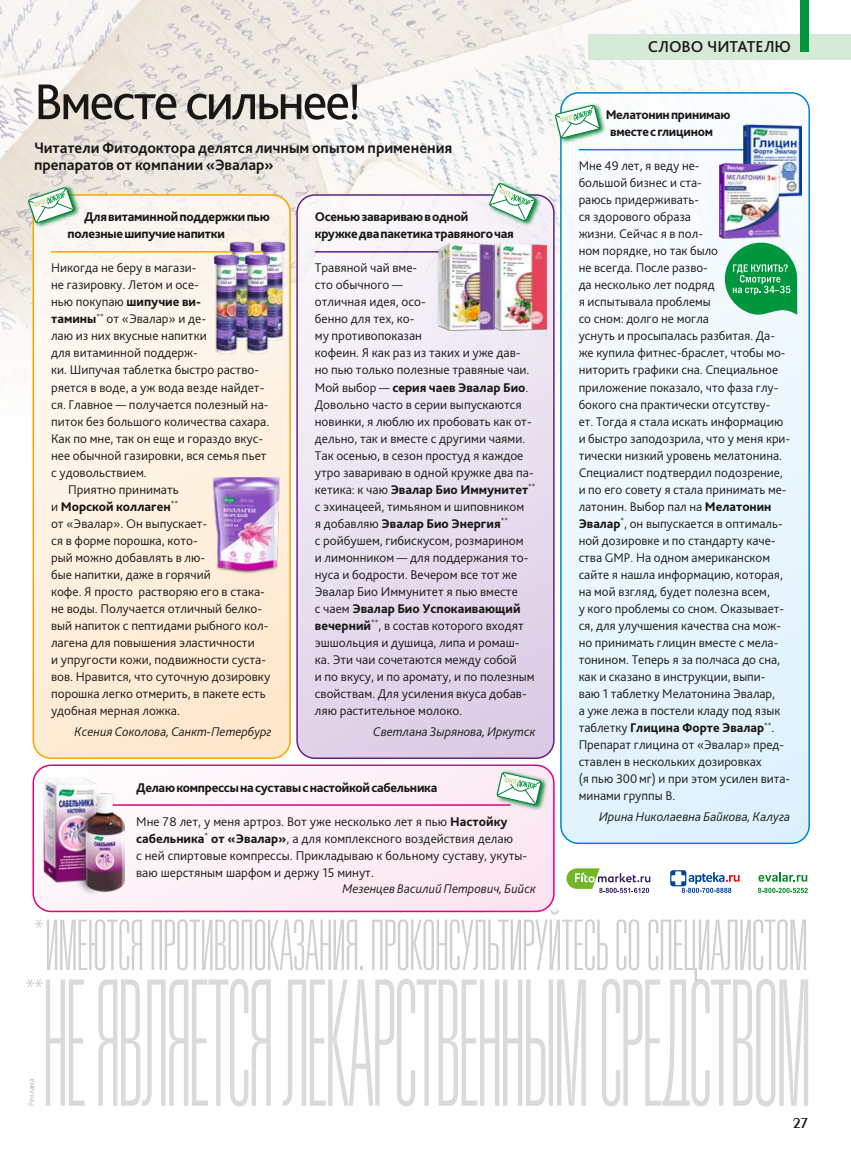
<style>
.page{position:relative;width:851px;height:1149px;background:#fff}
.page>*{position:absolute;margin:0;border:0;box-sizing:border-box;transform-origin:0 0}
.t1{font:100 ultra-condensed 69.75px "Partner";letter-spacing:-.01em;color:#cfd0d0;scale:.85 1}
.t2{font:52.5px "Bliss Pro";letter-spacing:-.045em;color:#181716}
.t3{font:500 16.5px "Bliss Pro";letter-spacing:-.005em;color:#181716}
.t4{font:700 15.75px/17px "Bliss Pro";color:#181716}
.t5{font:15px "Penta Demi C";color:#181716}
.t6{font:300 13.2px/17px "Bliss Pro";color:#181716}
.t7{font:800 13.2px/17px "Bliss Pro";letter-spacing:-.02em;color:#181716}
.t8{font:italic 300 13.2px "Bliss Pro";color:#181716}
.t9{font:800 13.2px "Bliss Pro";color:#181716}
.t10{font:200 8.25px "Bliss Pro";letter-spacing:.01em;color:#9c9c9d;scale:.96 1}
.s1{font-weight:800}
.s2{font-weight:300}
</style>
<div class="page">
<img style="left:0;top:0;width:808px;height:493px">
<svg style="left:758px;top:887px;width:49px;height:5px"></svg>
<svg style="left:758px;top:872px;width:49px;height:9px"></svg>
<svg style="left:670px;top:869px;width:16px;height:17px"></svg>
<svg style="left:671px;top:871px;width:68px;height:21px"></svg>
<svg style="left:566px;top:868px;width:84px;height:24px"></svg>
<svg style="left:26px;top:979px;width:17px;height:7px"></svg>
<svg style="left:35px;top:919px;width:8px;height:8px"></svg>
<svg style="left:46px;top:979px;width:762px;height:127px"></svg>
<div style="left:561px;top:93px;width:248px;height:750px;background:linear-gradient(to bottom,#f9fbfd,#dff2fd);border-radius:18px"></div>
<hr style="left:578px;top:149px;width:212px;height:1px;background:#0085cd">
<div style="left:560px;top:92px;width:249px;height:751px;border:2px solid #0085cd;border-radius:18px"></div>
<img style="left:743px;top:124px;width:58px;height:74px">
<img style="left:719px;top:164px;width:61px;height:74px">
<svg style="left:724px;top:242px;width:73px;height:73px"></svg>
<div style="left:297px;top:195px;width:257px;height:563px;background:linear-gradient(to bottom,#f9f8fa,#dccde6);border-radius:18px"></div>
<hr style="left:315px;top:251px;width:220px;height:1px;background:#652082">
<div style="left:296px;top:194px;width:258px;height:564px;border:2px solid #652082;border-radius:18px"></div>
<img style="left:487px;top:244px;width:59px;height:87px">
<img style="left:435px;top:244px;width:59px;height:86px">
<div style="left:33px;top:195px;width:257px;height:563px;background:linear-gradient(to bottom,#fcf8f4,#ffe9cf);border-radius:18px"></div>
<hr style="left:51px;top:251px;width:221px;height:1px;background:#f7a500">
<div style="left:33px;top:194px;width:258px;height:564px;border:2px solid #f7a500;border-radius:18px"></div>
<img style="left:260px;top:242px;width:25px;height:99px">
<img style="left:229px;top:242px;width:26px;height:99px">
<img style="left:245px;top:254px;width:25px;height:100px">
<img style="left:214px;top:254px;width:25px;height:100px">
<img style="left:213px;top:477px;width:69px;height:98px">
<div style="left:33px;top:765px;width:521px;height:146px;background:#fceff6;border-radius:18px"></div>
<hr style="left:51px;top:804px;width:459px;height:1px;background:#e5007c">
<div style="left:33px;top:764px;width:521px;height:147px;border:2px solid #e5007c;border-radius:18px"></div>
<img style="left:32px;top:778px;width:93px;height:128px">
<svg style="left:26px;top:184px;width:55px;height:45px"></svg>
<svg style="left:28px;top:187px;width:46px;height:37px"></svg>
<svg style="left:495px;top:769px;width:53px;height:41px"></svg>
<svg style="left:495px;top:771px;width:47px;height:34px"></svg>
<svg style="left:487px;top:180px;width:55px;height:47px"></svg>
<svg style="left:488px;top:182px;width:48px;height:40px"></svg>
<svg style="left:553px;top:102px;width:54px;height:42px"></svg>
<svg style="left:554px;top:105px;width:46px;height:34px"></svg>
<div style="left:588px;top:34px;width:262px;height:26px;background:#d6ead8"></div>
<div style="left:799px;top:0;width:9px;height:52px;background:#00963e"></div>
<h2 class="t2" style="left:34px;top:69px;width:329px">Вместе сильнее!</h2>
<p class="t4" style="left:34px;top:139px;width:419px">Читатели Фитодоктора делятся личным опытом применения препаратов от компании «Эвалар»</p>
<p class="t7" style="left:68px;top:208px;width:204px;text-indent:16px">Длявитаминной поддержки пью полезные шипучие напитки</p>
<p class="t6" style="left:51px;top:259px;width:147px">Никогда не беру в магази-</p>
<p class="t6" style="left:51px;top:276px;width:149px">не газировку. Летом и осе-</p>
<p class="t6" style="left:51px;top:293px;width:151px">нью покупаю <span class="s1">шипучие ви-</span></p>
<p class="t6" style="left:51px;top:310px;width:157px"><span class="s1">тамины</span><sup>**</sup> от «Эвалар» и де-</p>
<p class="t6" style="left:51px;top:327px;width:157px">лаю из них вкусные напитки</p>
<p class="t6" style="left:51px;top:344px;width:148px">для витаминной поддерж-</p>
<p class="t6" style="left:51px;top:361px;width:209px">ки. Шипучая таблетка быстро раство-</p>
<p class="t6" style="left:51px;top:378px;width:215px">ряется в воде, а уж вода везде найдет-</p>
<p class="t6" style="left:51px;top:395px;width:219px">ся. Главное — получается полезный на-</p>
<p class="t6" style="left:51px;top:412px;width:220px">питок без большого количества сахара.</p>
<p class="t6" style="left:51px;top:429px;width:214px">Как по мне, так он еще и гораздо вкус-</p>
<p class="t6" style="left:51px;top:446px;width:217px">нее обычной газировки, вся семья пьет</p>
<p class="t6" style="left:51px;top:463px;width:97px">с удовольствием.</p>
<p class="t6" style="left:68px;top:480px;width:112px">Приятно принимать</p>
<p class="t9" style="left:51px;top:498px;width:128px"><span class="s2">и</span> Морской коллаген<sup>**</sup></p>
<p class="t6" style="left:51px;top:514px;width:158px">от «Эвалар». Он выпускает-</p>
<p class="t6" style="left:51px;top:531px;width:148px">ся в форме порошка, кото-</p>
<p class="t6" style="left:51px;top:548px;width:156px">рый можно добавлять в лю-</p>
<p class="t6" style="left:51px;top:565px;width:161px">бые напитки, даже в горячий</p>
<p class="t6" style="left:51px;top:582px;width:215px">кофе. Я просто растворяю его в стака-</p>
<p class="t6" style="left:51px;top:599px;width:212px">не воды. Получается отличный белко-</p>
<p class="t6" style="left:51px;top:616px;width:219px">вый напиток с пептидами рыбного кол-</p>
<p class="t6" style="left:51px;top:633px;width:205px">лагена для повышения эластичности</p>
<p class="t6" style="left:51px;top:650px;width:217px">и упругости кожи, подвижности суста-</p>
<p class="t6" style="left:51px;top:667px;width:221px">вов. Нравится, что суточную дозировку</p>
<p class="t6" style="left:51px;top:684px;width:216px">порошка легко отмерить, в пакете есть</p>
<p class="t6" style="left:51px;top:701px;width:130px">удобная мерная ложка.</p>
<p class="t8" style="left:74px;top:723px;width:198px">Ксения Соколова, Санкт-Петербург</p>
<p class="t7" style="left:315px;top:208px;width:200px">Осенью завариваю водной кружке двапакетика травяного чая</p>
<p class="t6" style="left:315px;top:259px;width:222px">Травяной чай вме-<br>сто обычного —<br>отличная идея, осо-<br>бенно для тех, ко-<br>му противопоказан<br>кофеин. Я как раз из таких и уже дав&shy;но пью только полезные травяные чаи.<br>Мой выбор — <span class="s1">серия чаев Эвалар Био</span>.<br>Довольно часто в серии выпускаются новинки, я люблю их пробовать как от&shy;дельно, так и вместе с другими чаями.<br>Так осенью, в сезон простуд я каждое утро завариваю в одной кружке два па&shy;кетика: к чаю <span class="s1">Эвалар Био Иммунитет</span><sup>** </sup>с эхинацеей, тимьяном и шиповником<br>я добавляю <span class="s1">Эвалар Био Энергия</span><sup>**<br></sup>с ройбушем, гибискусом, розмарином<br>и лимонником — для поддержания то&shy;нуса и бодрости. Вечером все тот же<br>Эвалар Био Иммунитет я пью вместе<br>с чаем <span class="s1">Эвалар Био Успокаивающий вечерний</span><sup>**</sup>, в состав которого входят эшшольция и душица, липа и ромаш&shy;ка. Эти чаи сочетаются между собой<br>и по вкусу, и по аромату, и по полезным свойствам. Для усиления вкуса добав&shy;ляю растительное молоко.</p>
<p class="t8" style="left:373px;top:723px;width:164px">Светлана Зырянова, Иркутск</p>
<p class="t7" style="left:136px;top:778px;width:303px">Делаю компрессы насуставы снастойкой сабельника</p>
<p class="t6" style="left:136px;top:812px;width:392px">Мне 78 лет, у меня артроз. Вот уже несколько лет я пью <span class="s1">Настойку сабельника</span><sup>*</sup> <span class="s1">от «Эвалар»</span>, а для комплексного воздействия делаю<br>с ней спиртовые компрессы. Прикладываю к больному суставу, укуты&shy;ваю шерстяным шарфом и держу 15 минут.</p>
<p class="t8" style="left:342px;top:880px;width:195px">Мезенцев Василий Петрович, Бийск</p>
<p class="t3" style="left:647px;top:36px;width:145px">СЛОВО ЧИТАТЕЛЮ</p>
<p class="t7" style="left:610px;top:106px;width:122px;text-indent:-4px">Мелатонин принимаю вместесглицином</p>
<p class="t6" style="left:578px;top:157px;width:213px">Мне 49 лет, я веду не-<br>большой бизнес и ста-<br>раюсь придерживать-<br>ся здорового образа<br>жизни. Сейчас я в пол-<br>ном порядке, но так было<br>не всегда. После разво-<br>да несколько лет подряд<br>я испытывала проблемы<br>со сном: долго не могла<br>уснуть и просыпалась разбитая. Да&shy;же купила фитнес-браслет, чтобы мо&shy;ниторить графики сна. Специальное приложение показало, что фаза глу&shy;бокого сна практически отсутству-<br>ет. Тогда я стала искать информацию и быстро заподозрила, что у меня кри&shy;тически низкий уровень мелатонина.<br>Специалист подтвердил подозрение, и по его совету я стала принимать ме&shy;латонин. Выбор пал на <span class="s1">Мелатонин<br>Эвалар</span><sup>*</sup>, он выпускается в оптималь&shy;ной дозировке и по стандарту каче&shy;ства GMP. На одном американском сайте я нашла информацию, которая, на мой взгляд, будет полезна всем,<br>у кого проблемы со сном. Оказывает&shy;ся, для улучшения качества сна мож&shy;но принимать глицин вместе с мела&shy;тонином. Теперь я за полчаса до сна, как и сказано в инструкции, выпи&shy;ваю 1 таблетку Мелатонина Эвалар,<br>а уже лежа в постели кладу под язык таблетку <span class="s1">Глицина Форте Эвалар</span><sup>**</sup>.<br>Препарат глицина от «Эвалар» пред&shy;ставлен в нескольких дозировках<br>(я пью 300мг) и при этом усилен вита&shy;минами группы В.</p>
<p class="t8" style="left:599px;top:808px;width:193px">Ирина Николаевна Байкова, Калуга</p>
<h1 class="t1" style="left:45px;top:904px;width:899px">ИМЕЮТСЯ ПРОТИВОПОКАЗАНИЯ. ПРОКОНСУЛЬТИРУЙТЕСЬ СО СПЕЦИАЛИСТОМ</h1>
<p class="t10" style="left:26px;top:1105px;width:30px;rotate:-90deg">Реклама</p>
<p class="t5" style="left:792px;top:1114px;width:17px">27</p>
</div>
